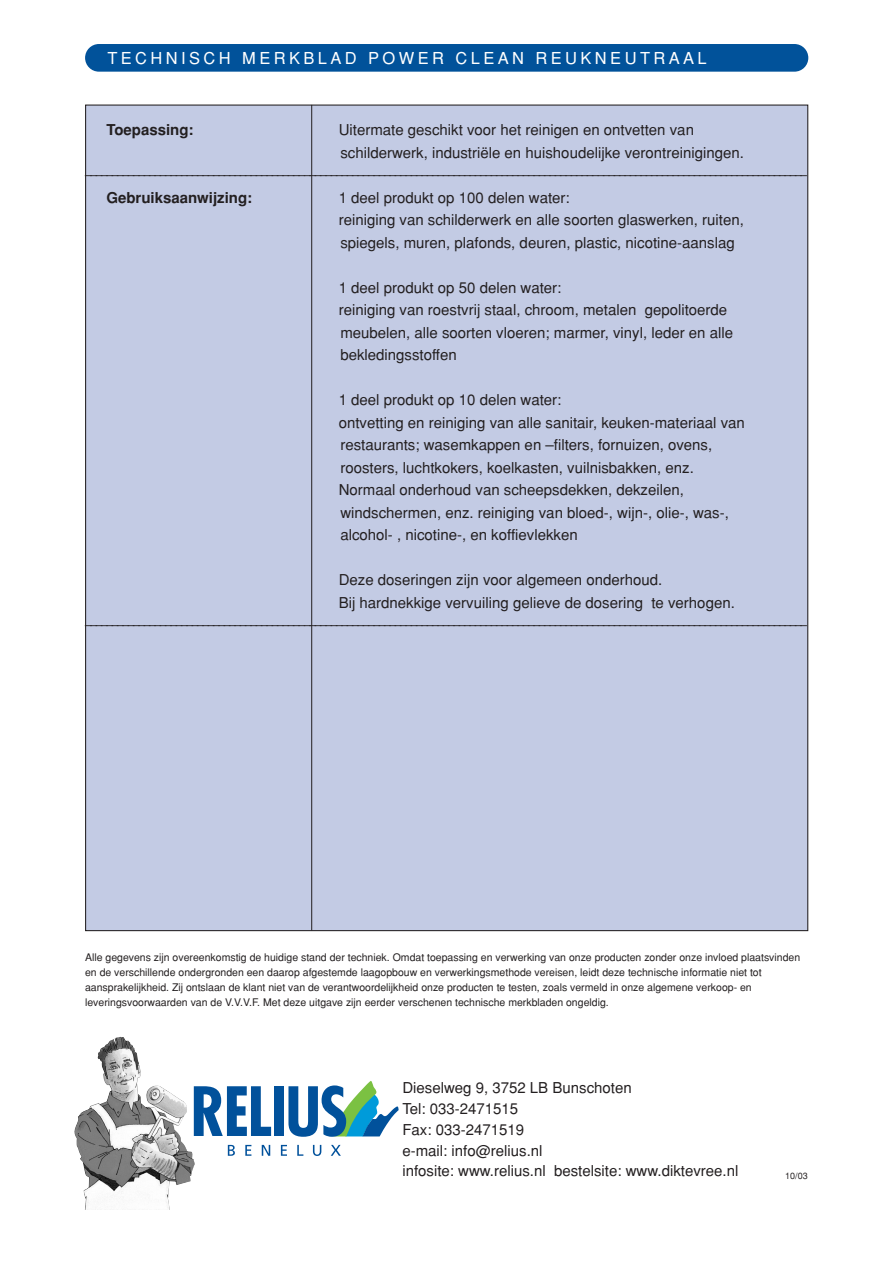
<style>
.page{position:relative;width:893px;height:1263px;background:#fff}
.page>*{position:absolute;margin:0;border:0;box-sizing:border-box;transform-origin:0 0}
.t1{font:16.5px "Helvetica";letter-spacing:.205em;color:#fff}
.t2{font:15px/22.5px "Helvetica";color:#231f20}
.t3{font:700 15px "Helvetica";color:#231f20}
.t4{font:12px "Helvetica";color:#231f20}
.t5{font:10.5px/15px "Helvetica";color:#231f20}
.t6{font:9px "Helvetica";color:#231f20}
</style>
<div class="page">
<svg style="left:228px;top:1145px;width:7px;height:11px"></svg>
<svg style="left:245px;top:1145px;width:6px;height:11px"></svg>
<svg style="left:262px;top:1145px;width:8px;height:11px"></svg>
<svg style="left:281px;top:1145px;width:6px;height:11px"></svg>
<svg style="left:297px;top:1145px;width:6px;height:11px"></svg>
<svg style="left:313px;top:1145px;width:8px;height:11px"></svg>
<svg style="left:331px;top:1145px;width:10px;height:11px"></svg>
<svg style="left:195px;top:1086px;width:76px;height:50px"></svg>
<div style="left:274px;top:1086px;width:9px;height:50px;background:#01519b"></div>
<svg style="left:288px;top:1081px;width:110px;height:56px"></svg>
<div style="left:86px;top:105px;width:721px;height:826px;background:#c3cbe4"></div>
<img style="left:74px;top:1037px;width:121px;height:172px">
<hr style="left:311px;top:105px;width:1px;height:826px;background:#231f20">
<div style="left:85px;top:44px;width:723px;height:28px;background:#01529a;border-radius:14px"></div>
<p class="t1" style="left:107px;top:52px;width:601px">TECHNISCH MERKBLAD POWER CLEAN REUKNEUTRAAL</p>
<p class="t3" style="left:106px;top:124px;width:89px">Toepassing:</p>
<p class="t2" style="left:339px;top:120px;width:407px">Uitermate geschikt voor het reinigen en ontvetten van schilderwerk, industriële en huishoudelijke verontreinigingen.</p>
<p class="t4" style="left:85px;top:170px;width:723px">–––––––––––––––––––––––––––––––––––––––––––––––––––––––––––––––––––––––––––––––––––––––––––––––––––––––––––––––––––––––––––––––––––––––</p>
<p class="t3" style="left:106px;top:192px;width:147px">Gebruiksaanwijzing:</p>
<p class="t2" style="left:339px;top:187px;width:407px">1 deel produkt op 100 delen water:<br>reiniging van schilderwerk en alle soorten glaswerken, ruiten, spiegels, muren, plafonds, deuren, plastic, nicotine-aanslag</p>
<p class="t2" style="left:339px;top:277px;width:396px">1 deel produkt op 50 delen water:<br>reiniging van roestvrij staal, chroom, metalen gepolitoerde meubelen, alle soorten vloeren; marmer, vinyl, leder en alle bekledingsstoffen</p>
<p class="t2" style="left:339px;top:390px;width:407px">1 deel produkt op 10 delen water:<br>ontvetting en reiniging van alle sanitair, keuken-materiaal van restaurants; wasemkappen en –filters, fornuizen, ovens, roosters, luchtkokers, koelkasten, vuilnisbakken, enz.<br>Normaal onderhoud van scheepsdekken, dekzeilen, windschermen, enz. reiniging van bloed-, wijn-, olie-, was-, alcohol- , nicotine-, en koffievlekken</p>
<p class="t2" style="left:339px;top:570px;width:397px">Deze doseringen zijn voor algemeen onderhoud.<br>Bij hardnekkige vervuiling gelieve de dosering te verhogen.</p>
<p class="t4" style="left:85px;top:620px;width:723px">–––––––––––––––––––––––––––––––––––––––––––––––––––––––––––––––––––––––––––––––––––––––––––––––––––––––––––––––––––––––––––––––––––––––</p>
<p class="t5" style="left:85px;top:950px;width:716px">Alle gegevens zijn overeenkomstig de huidige stand der techniek. Omdat toepassing en verwerking van onze producten zonder onze invloed plaatsvinden en de verschillende ondergronden een daarop afgestemde laagopbouw en verwerkingsmethode vereisen, leidt deze technische informatie niet tot aansprakelijkheid. Zij ontslaan de klant niet van de verantwoordelijkheid onze producten te testen, zoals vermeld in onze algemene verkoop- en leveringsvoorwaarden van de V.V.V.F. Met deze uitgave zijn eerder verschenen technische merkbladen ongeldig.</p>
<p class="t2" style="left:402px;top:1079px;width:337px;line-height:20.7px">Dieselweg 9, 3752 LB Bunschoten<br>Tel: 033-2471515<br>Fax: 033-2471519<br>e-mail: info@relius.nl<br>infosite: www.relius.nl bestelsite: www.diktevree.nl</p>
<p class="t6" style="left:785px;top:1170px;width:24px">10/03</p>
</div>
